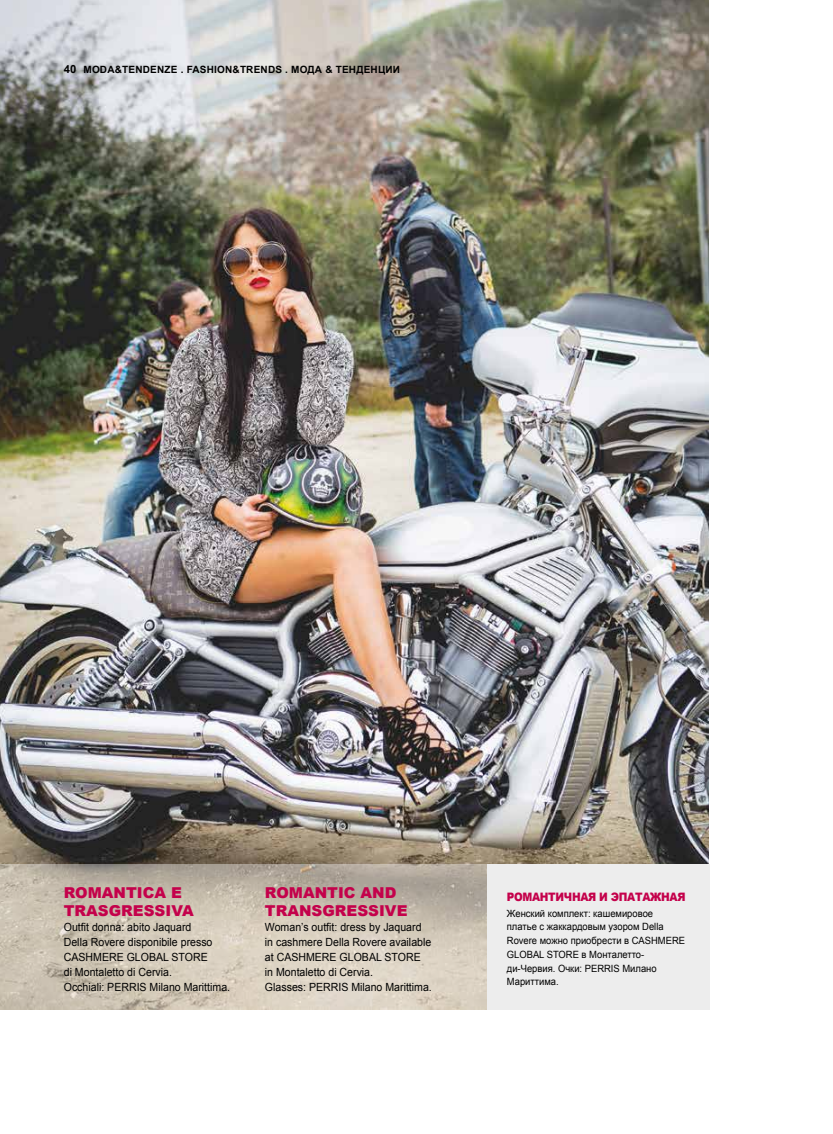
<style>
.page{position:relative;width:833px;height:1134px;background:#fff}
.page>*{position:absolute;margin:0;border:0;box-sizing:border-box;transform-origin:0 0}
.t1{font:900 15px/17.5px "Arial";color:#c4014b}
.t2{font:900 11.62px "Arial";letter-spacing:-.03em;color:#c4014b;scale:.9 1}
.t3{font:11.25px/15px "Arial";color:#000;scale:.94 1}
.t4{font:10px/13.8px "Arial";color:#000;scale:.94 1}
.t5{font:700 10px "Arial";letter-spacing:.02em;color:#000}
.s1{font-size:11.25px}
</style>
<div class="page">
<img style="left:0;top:0;width:709px;height:864px">
<svg style="left:0;top:864px;width:487px;height:146px;background:#ccc2b3"></svg>
<div style="left:487px;top:864px;width:223px;height:146px;background:#ededed"></div>
<p class="t5" style="left:64px;top:63px;width:338px"><span class="s1">40</span> MODA&amp;TENDENZE . FASHION&amp;TRENDS . МОДА &amp; ТЕНДЕНЦИИ</p>
<h1 class="t1" style="left:64px;top:884px;width:131px">ROMANTICA E<br>TRASGRESSIVA</h1>
<p class="t3" style="left:64px;top:919px;width:178px">Outfit donna: abito Jaquard<br>Della Rovere disponibile presso<br>CASHMERE GLOBAL STORE<br>di Montaletto di Cervia.<br>Occhiali: PERRIS Milano Marittima.</p>
<h1 class="t1" style="left:265px;top:884px;width:144px">ROMANTIC AND<br>TRANSGRESSIVE</h1>
<p class="t3" style="left:265px;top:919px;width:179px">Woman’s outfit: dress by Jaquard in cashmere Della Rovere available at CASHMERE GLOBAL STORE<br>in Montaletto di Cervia.<br>Glasses: PERRIS Milano Marittima.</p>
<p class="t2" style="left:507px;top:889px;width:200px">РОМАНТИЧНАЯ И ЭПАТАЖНАЯ</p>
<p class="t4" style="left:507px;top:906px;width:191px">Женский комплект: кашемировое платье с жаккардовым узором Della<br>Rovere можно приобрести в CASHMERE<br>GLOBAL STORE в Монталетто&shy;ди-Червия. Очки: PERRIS Милано<br>Мариттима.</p>
</div>
